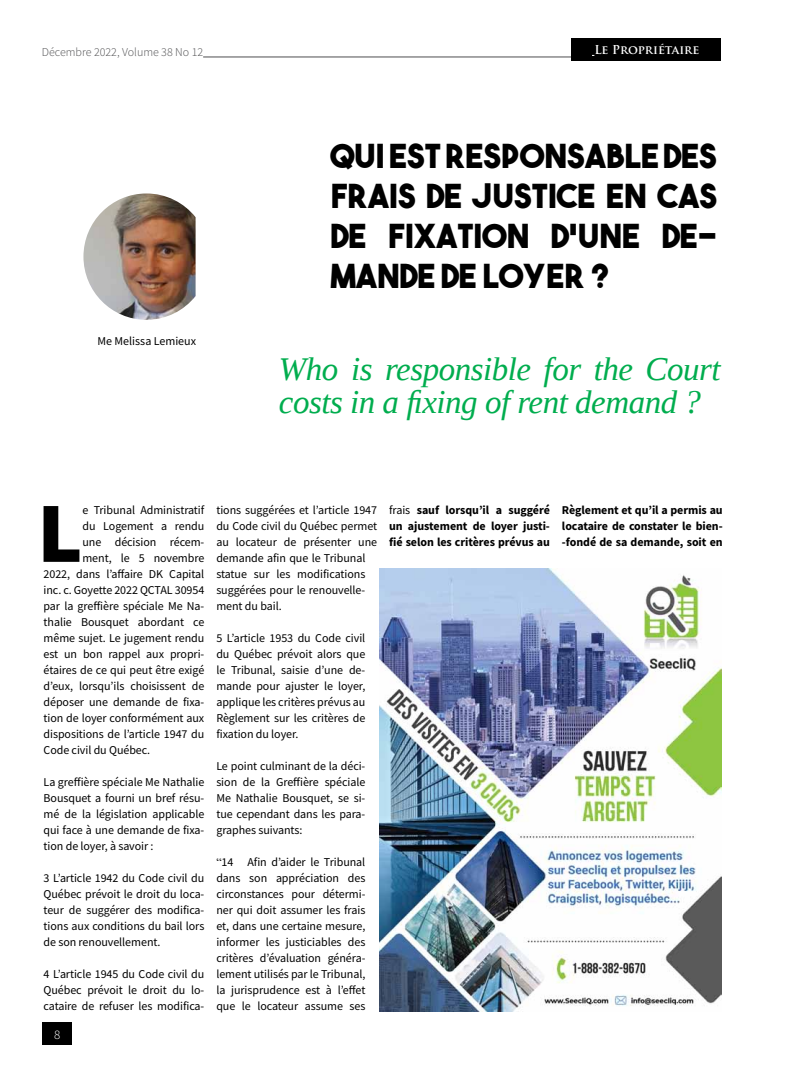
<style>
.page{position:relative;width:792px;height:1080px;background:#fff}
.page>*{position:absolute;margin:0;border:0;box-sizing:border-box;transform-origin:0 0}
.t1{font:900 85.8px "Source Sans Pro";color:#000}
.t2{font:33px/40px "The Bold Font";color:#000;text-align:justify}
.t3{font:italic 33px/33px "Liberation Serif";letter-spacing:-.015em;color:#00ad4e}
.t4{font:300 13px "Source Sans Pro";color:#fff}
.t5{font:12px/16px "Source Sans Pro";letter-spacing:-.005em;color:#000;text-align:justify}
.t6{font:700 12px/16px "Source Sans Pro";letter-spacing:-.005em;color:#000;text-align:justify}
.t7{font:300 12px "Source Sans Pro";color:#4d4d4f}
.t8{font:700 12px "Trajan Pro";color:#fff}
.s1{font-family:"Times New Roman"}
.s2{font-weight:400}
</style>
<div class="page">
<img style="left:379px;top:568px;width:343px;height:444px">
<img style="left:83px;top:193px;width:113px;height:127px">
<hr style="left:203px;top:57px;width:370px;height:1px;background:#4d4d4f">
<div style="left:42px;top:1023px;width:30px;height:22px;background:#000"></div>
<div style="left:571px;top:39px;width:150px;height:22px;background:#000"></div>
<p class="t7" style="left:42px;top:44px;width:163px">Décembre 2022, Volume 38 No 12</p>
<p class="t8" style="left:594px;top:42px;width:107px">Le Propriétaire</p>
<p class="t5" style="left:98px;top:332px;width:100px">Me Melissa Lemieux</p>
<h2 class="t2" style="left:331px;top:135px;width:388px">QUI EST RESPONSABLE DES FRAIS DE JUSTICE EN CAS DE FIXATION D’UNE DE-MANDE DE LOYER ?</h2>
<h2 class="t3" style="left:279px;top:352px;width:443px">Who is responsible for the Court costs in a fixing of rent demand ?</h2>
<h1 class="t1" style="left:37px;top:474px;width:37px">L</h1>
<p class="t5" style="left:82px;top:502px;width:123px">e Tribunal Administratif</p>
<p class="t5" style="left:82px;top:518px;width:123px">du Logement a rendu</p>
<p class="t5" style="left:82px;top:534px;width:123px">une décision récem-</p>
<p class="t5" style="left:82px;top:550px;width:123px">ment, le 5 novembre</p>
<p class="t5" style="left:44px;top:566px;width:162px">2022, dans l’affaire DK Capital</p>
<p class="t5" style="left:44px;top:582px;width:162px">inc. c. Goyette 2022 QCTAL 30954</p>
<p class="t5" style="left:44px;top:598px;width:162px">par la greffière spéciale Me Na-</p>
<p class="t5" style="left:44px;top:614px;width:162px">thalie Bousquet abordant ce</p>
<p class="t5" style="left:44px;top:630px;width:162px">même sujet. Le jugement rendu</p>
<p class="t5" style="left:44px;top:646px;width:162px">est un bon rappel aux propri-</p>
<p class="t5" style="left:44px;top:662px;width:162px">étaires de ce qui peut être exigé</p>
<p class="t5" style="left:44px;top:678px;width:162px">d’eux, lorsqu’ils choisissent de</p>
<p class="t5" style="left:44px;top:694px;width:162px">déposer une demande de fixa-</p>
<p class="t5" style="left:44px;top:710px;width:162px">tion de loyer conformément aux</p>
<p class="t5" style="left:44px;top:726px;width:162px">dispositions de l’article 1947 du</p>
<p class="t5" style="left:44px;top:742px;width:108px">Code civil du Québec.</p>
<p class="t5" style="left:44px;top:774px;width:162px">La greffière spéciale Me Nathalie Bousquet a fourni un bref résu&shy;mé de la législation applicable qui face à une demande de fixa&shy;tion de loyer, à savoir :</p>
<p class="t5" style="left:44px;top:870px;width:162px">3 L’article 1942 du Code civil du Québec prévoit le droit du loca&shy;teur de suggérer des modifica&shy;tions aux conditions du bail lors de son renouvellement.</p>
<p class="t5" style="left:44px;top:966px;width:162px">4 L’article 1945 du Code civil du Québec prévoit le droit du lo&shy;cataire de refuser les modifica-</p>
<p class="t4" style="left:54px;top:1027px;width:8px">8</p>
<p class="t5" style="left:216px;top:502px;width:162px;text-align:left">tions suggérées et l’article 1947 du Code civil du Québec permet au locateur de présenter une demande afin que le Tribunal statue sur les modifications suggérées pour le renouvelle&shy;ment du bail.</p>
<p class="t5" style="left:216px;top:630px;width:151px">5 L’article 1953 du Code civil du Québec prévoit alors que le Tribunal, saisie d’une de&shy;mande pour ajuster le loyer, applique les critères prévus au Règlement sur les critères de fixation du loyer.</p>
<p class="t5" style="left:216px;top:758px;width:151px">Le point culminant de la déci&shy;sion de la Greffière spéciale Me Nathalie Bousquet, se si&shy;tue cependant dans les para&shy;graphes suivants:</p>
<p class="t5" style="left:216px;top:854px;width:151px"><span class="s1">“</span>14 Afin d’aider le Tribunal dans son appréciation des circonstances pour détermi&shy;ner qui doit assumer les frais et, dans une certaine mesure, informer les justiciables des critères d’évaluation généra&shy;lement utilisés par le Tribunal, la jurisprudence est à l’effet que le locateur assume ses</p>
<p class="t6" style="left:389px;top:502px;width:162px"><span class="s2">frais</span> sauf lorsqu’il a suggéré un ajustement de loyer justi&shy;fié selon les critères prévus au</p>
<p class="t6" style="left:562px;top:502px;width:162px">Règlement et qu’il a permis au locataire de constater le bien--fondé de sa demande, soit en</p>
</div>
